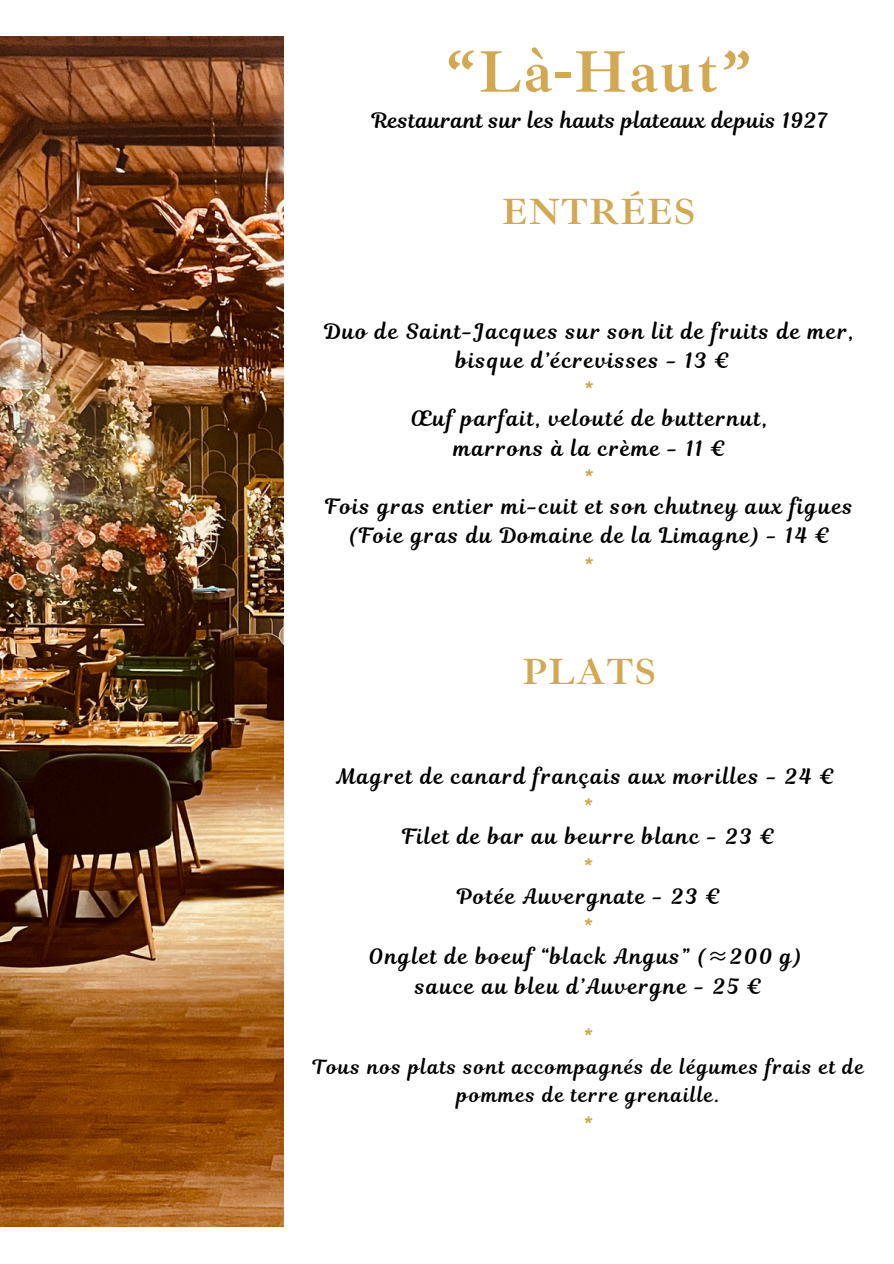
<style>
.page{position:relative;width:894px;height:1264px;background:#fff}
.page>*{position:absolute;margin:0;border:0;box-sizing:border-box;transform-origin:0 0}
.t1{font:700 60px "Ibarra Real Nova";letter-spacing:.04em;color:#d2a952}
.t2{font:700 37.5px "Ibarra Real Nova";letter-spacing:.04em;color:#d2a952}
.t3{font:21px "Magnolia Script";letter-spacing:.08em;color:#000}
.t4{font:21px "Magnolia Script";letter-spacing:.04em;color:#000}
.t5{font:21px "Magnolia Script";color:#d2a952}
.t6{font:19.5px/27.9px "Magnolia Script";letter-spacing:.08em;color:#000;text-align:center}
.s1{font-family:"Noto Sans CJ Ksc"}
</style>
<div class="page">
<img style="left:0;top:36px;width:284px;height:1190px">
<p class="t1" style="left:446px;top:35px;width:307px">“Là-Haut”</p>
<p class="t4" style="left:371px;top:105px;width:457px">Restaurant sur les hauts plateaux depuis 1927</p>
<p class="t2" style="left:502px;top:189px;width:195px">ENTRÉES</p>
<p class="t3" style="left:324px;top:316px;width:531px">Duo de Saint-Jacques sur son lit de fruits de mer,</p>
<h1 class="t3" style="left:456px;top:345px;width:274px">bisque d’écrevisses - 13 €</h1>
<p class="t5" style="left:584px;top:375px;width:11px">*</p>
<p class="t3" style="left:411px;top:404px;width:358px">Œuf parfait, velouté de butternut,</p>
<p class="t3" style="left:453px;top:433px;width:272px">marrons à la crème - 11 €</p>
<p class="t5" style="left:584px;top:462px;width:11px">*</p>
<p class="t3" style="left:325px;top:492px;width:529px">Fois gras entier mi-cuit et son chutney aux figues</p>
<p class="t3" style="left:349px;top:521px;width:481px">(Foie gras du Domaine de la Limagne) - 14 €</p>
<p class="t5" style="left:584px;top:550px;width:11px">*</p>
<p class="t2" style="left:522px;top:648px;width:136px">PLATS</p>
<h1 class="t3" style="left:337px;top:762px;width:498px">Magret de canard français aux morilles - 24 €</h1>
<p class="t5" style="left:583px;top:792px;width:11px">*</p>
<p class="t3" style="left:402px;top:822px;width:373px">Filet de bar au beurre blanc - 23 €</p>
<p class="t5" style="left:583px;top:852px;width:11px">*</p>
<p class="t3" style="left:457px;top:882px;width:264px">Potée Auvergnate - 23 €</p>
<p class="t5" style="left:583px;top:912px;width:11px">*</p>
<p class="t3" style="left:369px;top:942px;width:434px">Onglet de boeuf “black Angus” (<span class="s1">≈</span>200 g)</p>
<p class="t3" style="left:415px;top:972px;width:347px">sauce au bleu d’Auvergne - 25 €</p>
<p class="t5" style="left:583px;top:1021px;width:11px">*</p>
<p class="t6" style="left:313px;top:1053px;width:552px">Tous nos plats sont accompagnés de légumes frais et de pommes de terre grenaille.</p>
<p class="t5" style="left:583px;top:1109px;width:11px">*</p>
</div>
